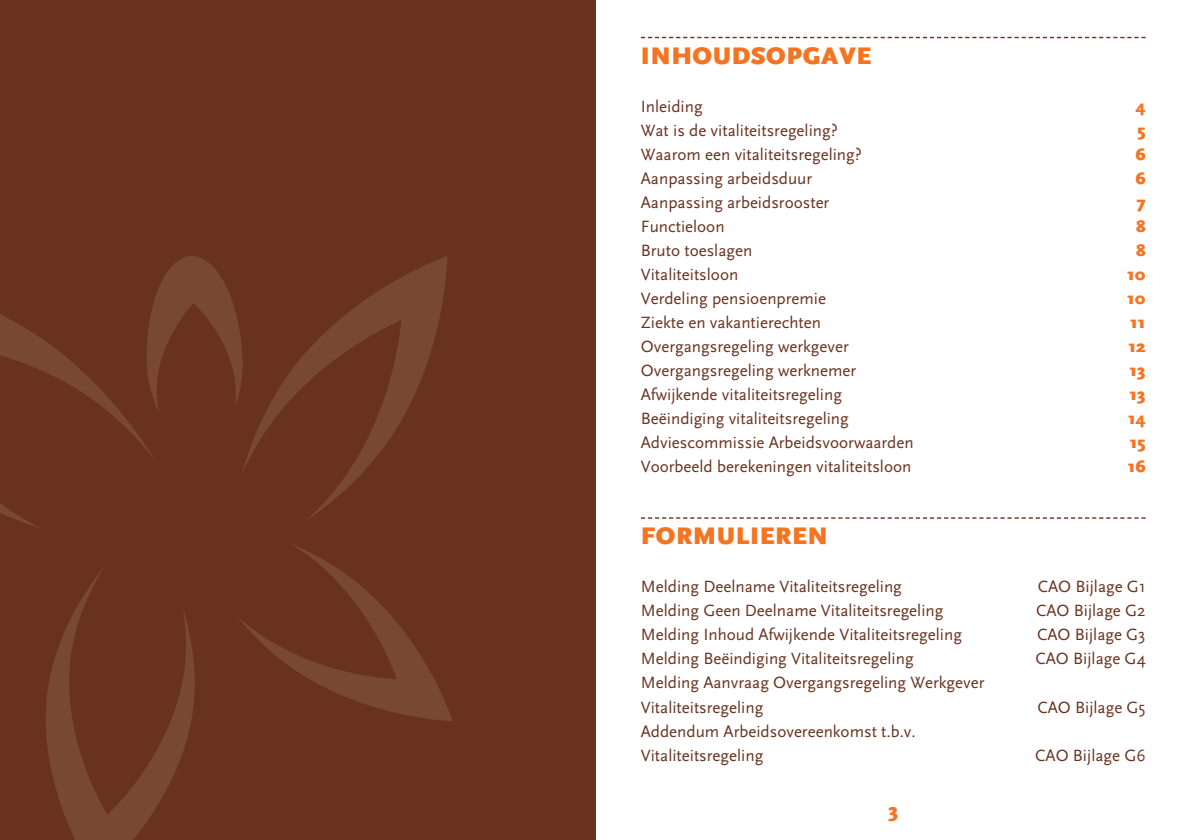
<style>
.page{position:relative;width:1191px;height:840px;background:#fff}
.page>*{position:absolute;margin:0;border:0;box-sizing:border-box;transform-origin:0 0}
.t1{font:900 25px "AD Scala Sans";letter-spacing:.02em;color:#f47421}
.t2{font:900 20px "AD Scala Sans";color:#f47421}
.t3{font:17px/24px "AD Scala Sans";color:#69321f}
.t4{font:900 17px "AD Scala Sans";color:#f47421}
</style>
<div class="page">
<svg style="left:641px;top:37px;width:504px;height:1px"></svg>
<svg style="left:641px;top:517px;width:504px;height:1px"></svg>
<div style="left:0;top:0;width:595px;height:839px;background:#69321f"></div>
<svg style="left:242px;top:256px;width:205px;height:263px"></svg>
<svg style="left:238px;top:544px;width:214px;height:176px"></svg>
<svg style="left:0;top:314px;width:153px;height:214px"></svg>
<svg style="left:46px;top:567px;width:149px;height:272px"></svg>
<svg style="left:145px;top:256px;width:98px;height:156px"></svg>
<h1 class="t1" style="left:641px;top:42px;width:232px">INHOUDSOPGAVE</h1>
<p class="t3" style="left:641px;top:94px;width:63px">Inleiding</p>
<p class="t4" style="left:1135px;top:97px;width:11px">4</p>
<p class="t3" style="left:641px;top:118px;width:198px">Wat is de vitaliteitsregeling?</p>
<p class="t4" style="left:1137px;top:121px;width:10px">5</p>
<p class="t3" style="left:641px;top:142px;width:223px">Waarom een vitaliteitsregeling?</p>
<p class="t4" style="left:1135px;top:145px;width:12px">6</p>
<p class="t3" style="left:641px;top:166px;width:173px">Aanpassing arbeidsduur</p>
<p class="t4" style="left:1135px;top:169px;width:12px">6</p>
<p class="t3" style="left:641px;top:190px;width:190px">Aanpassing arbeidsrooster</p>
<p class="t4" style="left:1136px;top:193px;width:10px">7</p>
<p class="t3" style="left:641px;top:215px;width:85px">Functieloon</p>
<p class="t4" style="left:1136px;top:217px;width:11px">8</p>
<p class="t3" style="left:641px;top:239px;width:113px">Bruto toeslagen</p>
<p class="t4" style="left:1136px;top:241px;width:11px">8</p>
<p class="t3" style="left:641px;top:263px;width:99px">Vitaliteitsloon</p>
<p class="t4" style="left:1127px;top:265px;width:20px">10</p>
<p class="t3" style="left:641px;top:287px;width:187px">Verdeling pensioenpremie</p>
<p class="t4" style="left:1127px;top:289px;width:20px">10</p>
<p class="t3" style="left:641px;top:311px;width:182px">Ziekte en vakantierechten</p>
<p class="t4" style="left:1130px;top:313px;width:17px">11</p>
<p class="t3" style="left:641px;top:335px;width:209px">Overgangsregeling werkgever</p>
<p class="t4" style="left:1128px;top:337px;width:19px">12</p>
<p class="t3" style="left:641px;top:359px;width:217px">Overgangsregeling werknemer</p>
<p class="t4" style="left:1129px;top:361px;width:17px">13</p>
<p class="t3" style="left:641px;top:383px;width:203px">Afwijkende vitaliteitsregeling</p>
<p class="t4" style="left:1129px;top:385px;width:17px">13</p>
<p class="t3" style="left:641px;top:407px;width:209px">Beëindiging vitaliteitsregeling</p>
<p class="t4" style="left:1128px;top:409px;width:19px">14</p>
<p class="t3" style="left:641px;top:431px;width:274px">Adviescommissie Arbeidsvoorwaarden</p>
<p class="t4" style="left:1129px;top:433px;width:17px">15</p>
<p class="t3" style="left:641px;top:455px;width:272px">Voorbeeld berekeningen vitaliteitsloon</p>
<p class="t4" style="left:1127px;top:457px;width:19px">16</p>
<h1 class="t1" style="left:641px;top:522px;width:169px">FORMULIEREN</h1>
<p class="t3" style="left:641px;top:574px;width:262px">Melding Deelname Vitaliteitsregeling</p>
<p class="t3" style="left:1038px;top:574px;width:109px">CAO Bijlage G1</p>
<p class="t3" style="left:641px;top:598px;width:304px">Melding Geen Deelname Vitaliteitsregeling</p>
<p class="t3" style="left:1036px;top:598px;width:111px">CAO Bijlage G2</p>
<p class="t3" style="left:641px;top:622px;width:323px">Melding Inhoud Afwijkende Vitaliteitsregeling</p>
<p class="t3" style="left:1037px;top:622px;width:110px">CAO Bijlage G3</p>
<p class="t3" style="left:641px;top:646px;width:274px">Melding Beëindiging Vitaliteitsregeling</p>
<p class="t3" style="left:1035px;top:646px;width:112px">CAO Bijlage G4</p>
<p class="t3" style="left:641px;top:670px;width:345px">Melding Aanvraag Overgangsregeling Werkgever<br>Vitaliteitsregeling</p>
<p class="t3" style="left:1037px;top:695px;width:110px">CAO Bijlage G5</p>
<p class="t3" style="left:641px;top:719px;width:276px">Addendum Arbeidsovereenkomst t.b.v.<br>Vitaliteitsregeling</p>
<p class="t2" style="left:888px;top:799px;width:11px">3</p>
<p class="t3" style="left:1035px;top:743px;width:112px">CAO Bijlage G6</p>
</div>
